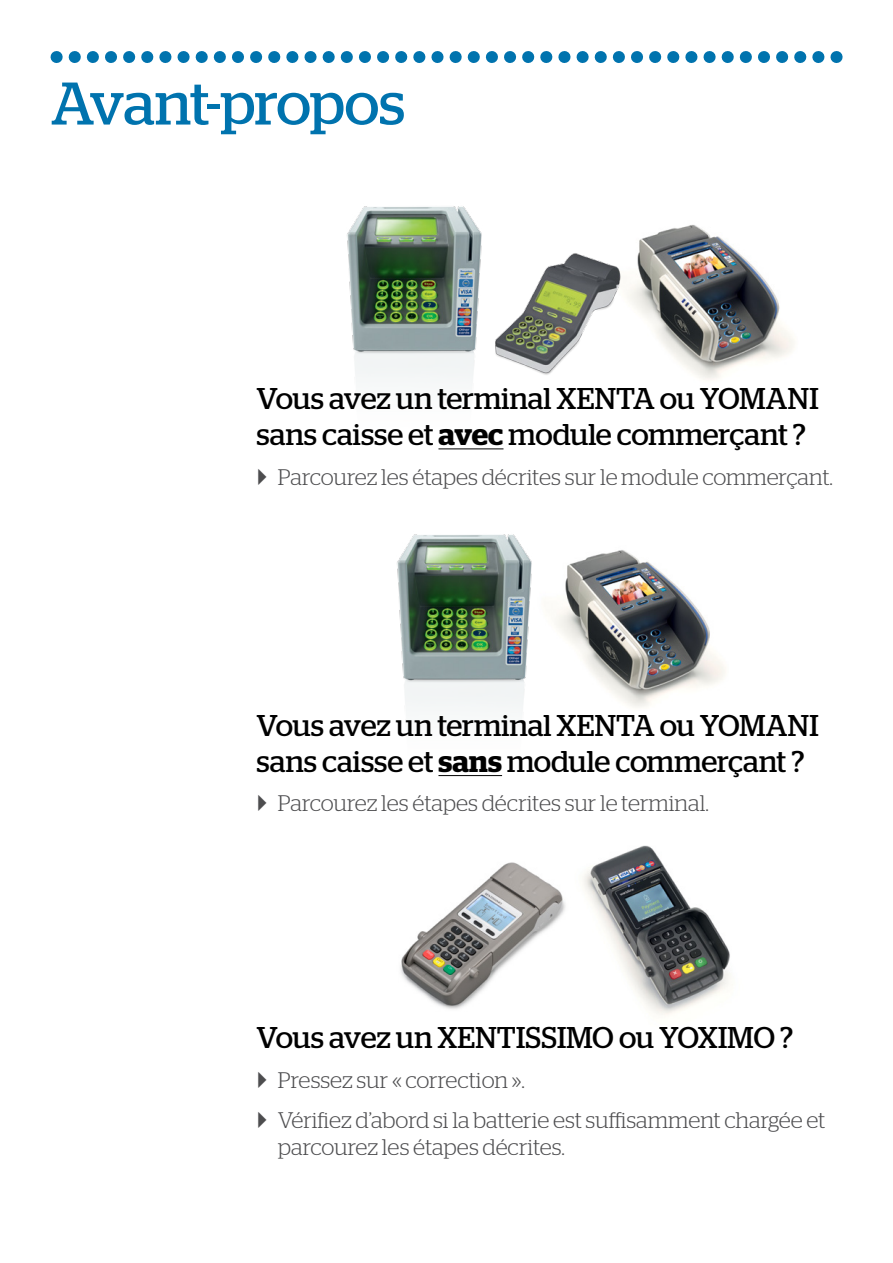
<style>
.page{position:relative;width:893px;height:1263px;background:#fff}
.page>*{position:absolute;margin:0;border:0;box-sizing:border-box;transform-origin:0 0}
.t1{font:60px "Stag";letter-spacing:-.02em;color:#0073ae}
.t2{font:30px/36px "Stag";color:#000}
.t3{font:300 22.5px/27px "Stag";color:#4d4d4f}
.s1{font-weight:600}
</style>
<div class="page">
<img style="left:555px;top:550px;width:170px;height:158px">
<img style="left:629px;top:224px;width:165px;height:156px">
<img style="left:397px;top:534px;width:135px;height:243px">
<img style="left:347px;top:206px;width:153px;height:243px">
<hr style="left:438px;top:449px;width:65px;height:1px;background:#000">
<svg style="left:57px;top:51px;width:785px;height:12px"></svg>
<img style="left:400px;top:862px;width:166px;height:147px">
<img style="left:583px;top:845px;width:147px;height:170px">
<img style="left:488px;top:243px;width:141px;height:143px">
<hr style="left:438px;top:775px;width:64px;height:1px;background:#000">
<p class="t1" style="left:51px;top:69px;width:356px">Avant-propos</p>
<p class="t2" style="left:257px;top:380px;width:564px">Vous avez un terminal XENTA ou YOMANI sans caisse et <span class="s1">avec</span> module commerçant ?</p>
<p class="t3" style="left:278px;top:463px;width:557px">Parcourez les étapes décrites sur le module commerçant.</p>
<p class="t2" style="left:257px;top:707px;width:564px">Vous avez un terminal XENTA ou YOMANI sans caisse et <span class="s1">sans</span> module commerçant ?</p>
<p class="t3" style="left:278px;top:790px;width:433px">Parcourez les étapes décrites sur le terminal.</p>
<p class="t2" style="left:257px;top:1019px;width:538px">Vous avez un XENTISSIMO ou YOXIMO ?</p>
<p class="t3" style="left:278px;top:1066px;width:249px">Pressez sur « correction ».</p>
<p class="t3" style="left:278px;top:1106px;width:549px">Vérifiez d’abord si la batterie est suffisamment chargée et parcourez les étapes décrites.</p>
</div>
